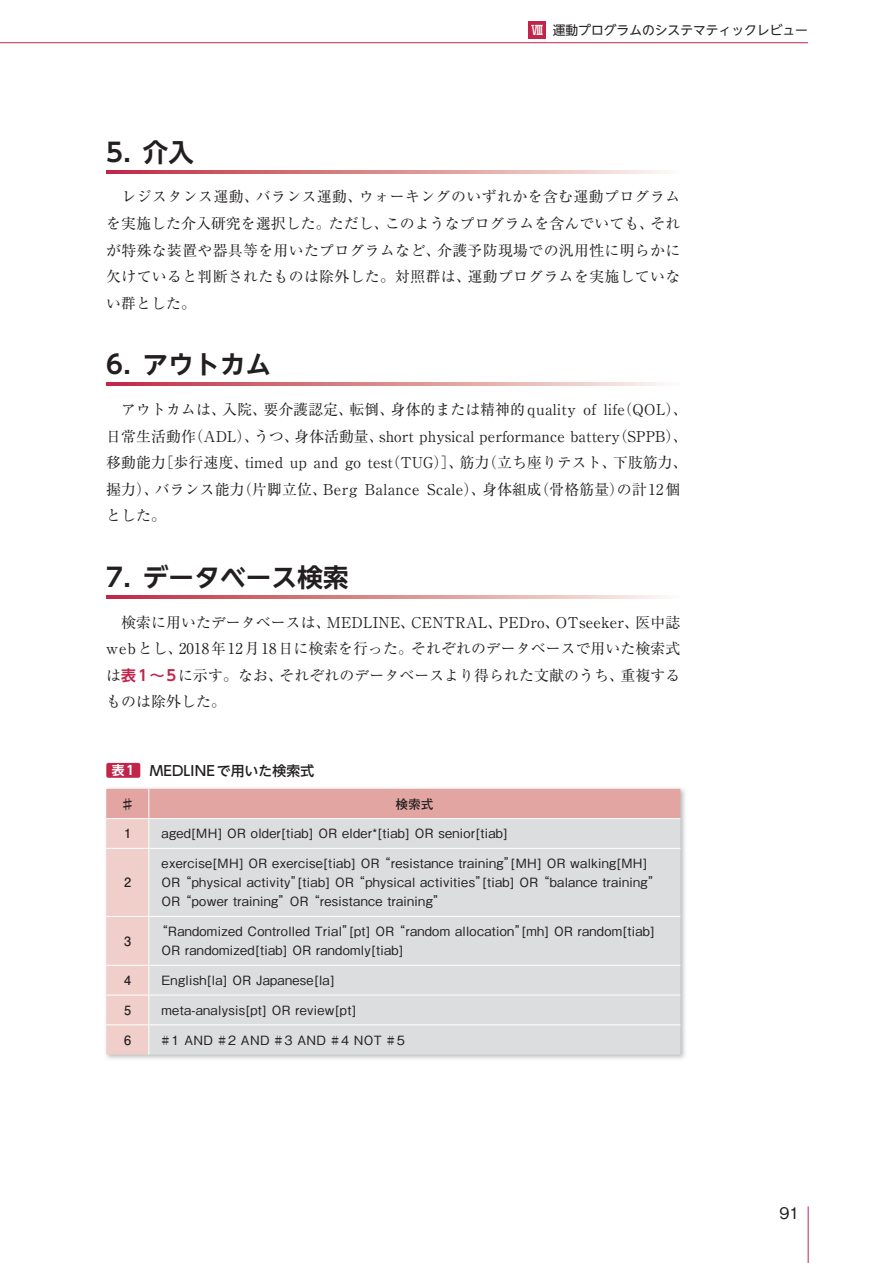
<style>
.page{position:relative;width:893px;height:1263px;background:#fff}
.page>*{position:absolute;margin:0;border:0;box-sizing:border-box;transform-origin:0 0}
.t1{font:700 25.5px "UD Shin Go NT Pro De";letter-spacing:.01em;color:#231f20}
.t2{font:500 15.9px "Gothic BBB Pro";color:#231f20}
.t3{font:14.85px/26.5px "Ryumin Pro";letter-spacing:.005em;color:#231f20;text-align:justify}
.t4{font:500 13.8px "UD Shin Go NT Pro";letter-spacing:.01em;color:#231f20}
.t5{font:500 12.75px/19.2px "Gothic BBB Pro";letter-spacing:.025em;color:#231f20}
.t6{font:12.75px "UD Shin Go NT Pro";color:#231f20}
.t7{font:700 12.75px "Futo Go B101 Pro";color:#231f20}
.s1{font-weight:500;color:#fff}
.s2{font-family:"UD Shin Go NT Pro De";font-weight:700;color:#c1254a}
.s3{font-family:"UD Shin Go Pro De";font-weight:700;font-size:12.75px;color:#fff}
</style>
<div class="page">
<hr style="left:808px;top:1206px;width:1px;height:57px;background:#c1254a">
<hr style="left:0;top:42px;width:808px;height:1px;background:#c1254a">
<svg style="left:106px;top:170px;width:557px;height:3px;background:#db8d91"></svg>
<svg style="left:106px;top:383px;width:557px;height:3px;background:#db8d91"></svg>
<svg style="left:106px;top:595px;width:557px;height:3px;background:#db8d91"></svg>
<div style="left:529px;top:21px;width:17px;height:17px;background:#c1254a"></div>
<div style="left:106px;top:763px;width:34px;height:15px;background:#c1254a;border-radius:2px"></div>
<img style="left:106px;top:788px;width:579px;height:271px">
<svg style="left:106px;top:789px;width:574px;height:265px;background:#ded6d7"></svg>
<p class="t6" style="left:531px;top:19px;width:279px"><span class="s1">Ⅷ</span> 運動プログラムのシステマティックレビュー</p>
<h1 class="t1" style="left:106px;top:131px;width:89px">5．介入</h1>
<p class="t3" style="left:106px;top:182px;width:576px">　レジスタンス運動、バランス運動、ウォーキングのいずれかを含む運動プログラムを実施した介入研究を選択した。ただし、このようなプログラムを含んでいても、それが特殊な装置や器具等を用いたプログラムなど、介護予防現場での汎用性に明らかに欠けていると判断されたものは除外した。対照群は、運動プログラムを実施していない群とした。</p>
<h1 class="t1" style="left:106px;top:344px;width:167px">6．アウトカム</h1>
<p class="t3" style="left:106px;top:395px;width:583px;text-align:left">　アウトカムは、入院、要介護認定、転倒、身体的または精神的quality of life（QOL）、日常生活動作（ADL）、うつ、身体活動量、short physical performance battery（SPPB）、移動能力［歩行速度、timed up and go test（TUG）］、筋力（立ち座りテスト、下肢筋力、握力）、バランス能力（片脚立位、Berg Balance Scale）、身体組成（骨格筋量）の計12個とした。</p>
<h1 class="t1" style="left:106px;top:557px;width:244px">7．データベース検索</h1>
<p class="t3" style="left:106px;top:608px;width:575px">　検索に用いたデータベースは、MEDLINE、CENTRAL、PEDro、OTseeker、医中誌webとし、2018年12月18日に検索を行った。それぞれのデータベースで用いた検索式は<span class="s2">表1～5</span>に示す。なお、それぞれのデータベースより得られた文献のうち、重複するものは除外した。</p>
<p class="t4" style="left:112px;top:759px;width:204px"><span class="s3">表1</span> MEDLINEで用いた検索式</p>
<p class="t7" style="left:121px;top:793px;width:14px">♯</p>
<p class="t7" style="left:395px;top:793px;width:40px">検索式</p>
<p class="t7" style="left:124px;top:823px;width:9px">1</p>
<p class="t5" style="left:162px;top:822px;width:348px">aged[MH] OR older[tiab] OR elder*[tiab] OR senior[tiab]</p>
<p class="t7" style="left:124px;top:872px;width:9px">2</p>
<p class="t5" style="left:162px;top:852px;width:501px">exercise[MH] OR exercise[tiab] OR “resistance training”[MH] OR walking[MH]<br>OR “physical activity”[tiab] OR “physical activities”[tiab] OR “balance training”<br>OR “power training”OR “resistance training”</p>
<p class="t7" style="left:124px;top:931px;width:9px">3</p>
<p class="t5" style="left:162px;top:920px;width:495px;text-indent:-6px">“Randomized Controlled Trial”[pt] OR “random allocation”[mh] OR random[tiab]<br>OR randomized[tiab] OR randomly[tiab]</p>
<p class="t7" style="left:124px;top:970px;width:9px">4</p>
<p class="t5" style="left:162px;top:969px;width:175px">English[la] OR Japanese[la]</p>
<p class="t7" style="left:124px;top:1000px;width:9px">5</p>
<p class="t5" style="left:162px;top:999px;width:196px">meta-analysis[pt] OR review[pt]</p>
<p class="t7" style="left:124px;top:1029px;width:9px">6</p>
<p class="t5" style="left:162px;top:1028px;width:245px">#1 AND #2 AND #3 AND #4 NOT #5</p>
<p class="t2" style="left:779px;top:1200px;width:22px">91</p>
</div>
